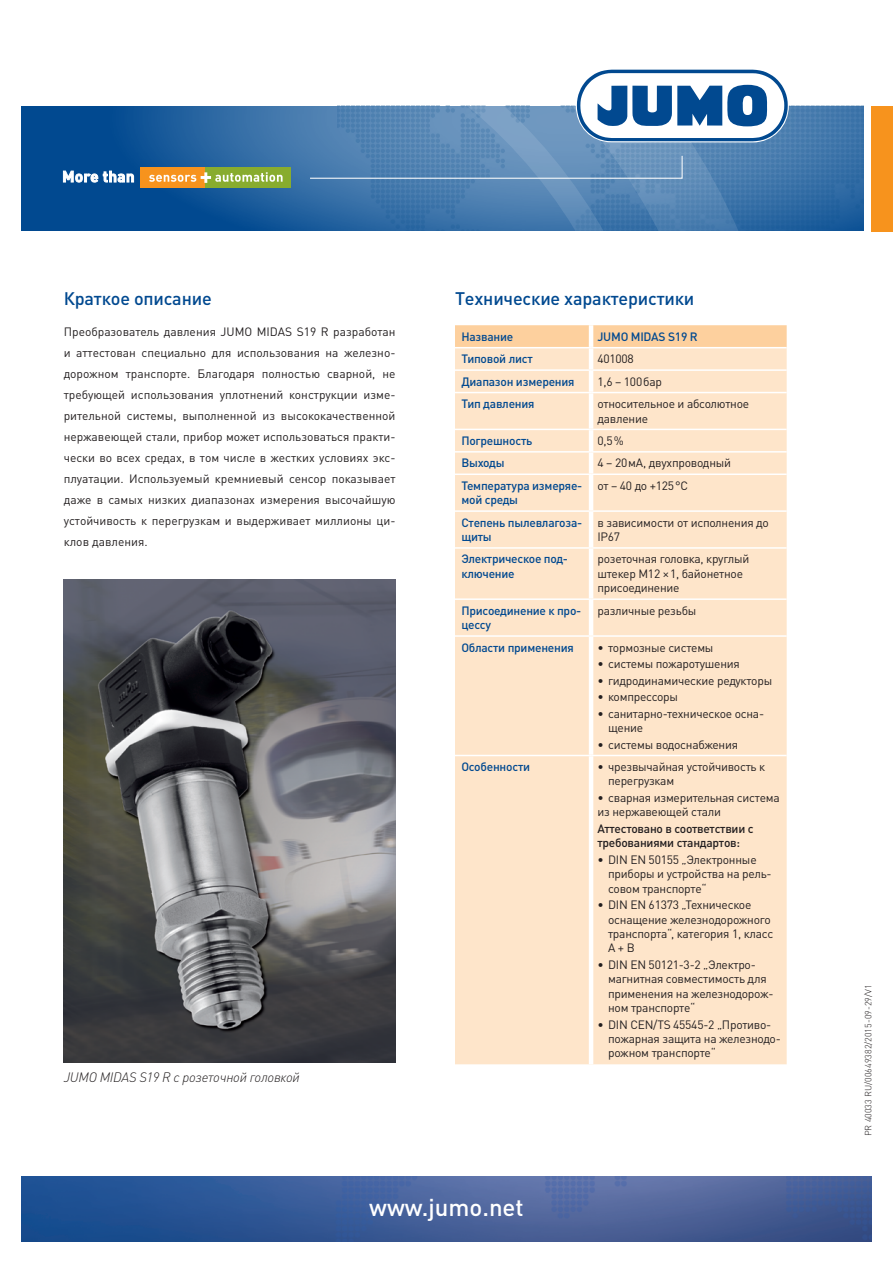
<style>
.page{position:relative;width:893px;height:1263px;background:#fff}
.page>*{position:absolute;margin:0;border:0;box-sizing:border-box;transform-origin:0 0}
.t1{font:500 24px "DIN Pro";color:#fff}
.t2{font:500 18px "DIN Pro";letter-spacing:-.01em;color:#014990}
.t3{font:italic 300 13.5px "DIN Pro";letter-spacing:-.02em;color:#231f20}
.t4{font:12px/14.4px "DIN Pro";letter-spacing:-.02em;color:#231f20}
.t5{font:500 12px/14.4px "DIN Pro";letter-spacing:-.02em;color:#014990}
.t6{font:500 12px/14.4px "DIN Pro";letter-spacing:-.02em;color:#231f20}
.t7{font:300 9px "DIN Pro";color:#231f20}
</style>
<div class="page">
<img style="left:21px;top:1176px;width:851px;height:66px">
<div style="left:455px;top:325px;width:332px;height:22px;background:#fdd09e"></div>
<div style="left:455px;top:348px;width:332px;height:716px;background:#fee5ca"></div>
<hr style="left:589px;top:325px;width:4px;height:22px;background:#fff">
<hr style="left:589px;top:348px;width:4px;height:21px;background:#fff">
<hr style="left:589px;top:371px;width:4px;height:21px;background:#fff">
<hr style="left:589px;top:393px;width:4px;height:36px;background:#fff">
<hr style="left:589px;top:430px;width:4px;height:21px;background:#fff">
<hr style="left:589px;top:453px;width:4px;height:20px;background:#fff">
<hr style="left:589px;top:475px;width:4px;height:35px;background:#fff">
<hr style="left:589px;top:512px;width:4px;height:35px;background:#fff">
<hr style="left:589px;top:549px;width:4px;height:49px;background:#fff">
<hr style="left:589px;top:600px;width:4px;height:35px;background:#fff">
<hr style="left:589px;top:637px;width:4px;height:118px;background:#fff">
<hr style="left:589px;top:756px;width:4px;height:308px;background:#fff">
<hr style="left:455px;top:369px;width:136px;height:2px;background:#fff">
<hr style="left:591px;top:369px;width:196px;height:2px;background:#fff">
<hr style="left:455px;top:392px;width:136px;height:1px;background:#fff">
<hr style="left:591px;top:392px;width:196px;height:1px;background:#fff">
<hr style="left:455px;top:429px;width:136px;height:1px;background:#fff">
<hr style="left:591px;top:429px;width:196px;height:1px;background:#fff">
<hr style="left:455px;top:451px;width:136px;height:2px;background:#fff">
<hr style="left:591px;top:451px;width:196px;height:2px;background:#fff">
<hr style="left:455px;top:473px;width:136px;height:2px;background:#fff">
<hr style="left:591px;top:473px;width:196px;height:2px;background:#fff">
<hr style="left:455px;top:510px;width:136px;height:2px;background:#fff">
<hr style="left:591px;top:510px;width:196px;height:2px;background:#fff">
<hr style="left:455px;top:547px;width:136px;height:2px;background:#fff">
<hr style="left:591px;top:547px;width:196px;height:2px;background:#fff">
<hr style="left:455px;top:598px;width:136px;height:2px;background:#fff">
<hr style="left:591px;top:598px;width:196px;height:2px;background:#fff">
<hr style="left:455px;top:635px;width:136px;height:2px;background:#fff">
<hr style="left:591px;top:635px;width:196px;height:2px;background:#fff">
<hr style="left:455px;top:755px;width:136px;height:1px;background:#fff">
<hr style="left:591px;top:755px;width:196px;height:1px;background:#fff">
<div style="left:872px;top:106px;width:21px;height:125px;background:#f7931d"></div>
<svg style="left:21px;top:106px;width:288px;height:125px;background:#135597"></svg>
<div style="left:141px;top:167px;width:65px;height:21px;background:#f7931d"></div>
<div style="left:206px;top:167px;width:85px;height:21px;background:#88ac2e"></div>
<svg style="left:63px;top:171px;width:71px;height:11px"></svg>
<svg style="left:149px;top:172px;width:134px;height:11px"></svg>
<svg style="left:309px;top:69px;width:554px;height:162px"></svg>
<img style="left:64px;top:580px;width:331px;height:483px">
<h2 class="t2" style="left:64px;top:284px;width:149px">Краткое описание</h2>
<p class="t4" style="left:64px;top:320px;width:333px;line-height:21px;text-align:justify">Преобразователь давления JUMO MIDAS S19 R разработан и аттестован специально для использования на железно&shy;дорожном транспорте. Благодаря полностью сварной, не требующей использования уплотнений конструкции изме&shy;рительной системы, выполненной из высококачественной нержавеющей стали, прибор может использоваться практи&shy;чески во всех средах, в том числе в жестких условиях экс&shy;плуатации. Используемый кремниевый сенсор показывает даже в самых низких диапазонах измерения высочайшую устойчивость к перегрузкам и выдерживает миллионы ци&shy;клов давления.</p>
<p class="t3" style="left:64px;top:1067px;width:238px">JUMO MIDAS S19 R с розеточной головкой</p>
<h2 class="t2" style="left:455px;top:284px;width:241px">Технические характеристики</h2>
<p class="t5" style="left:461px;top:328px;width:53px">Название</p>
<p class="t5" style="left:597px;top:328px;width:102px">JUMO MIDAS S19 R</p>
<p class="t5" style="left:461px;top:350px;width:73px">Типовой лист</p>
<p class="t4" style="left:597px;top:350px;width:38px">401008</p>
<p class="t5" style="left:461px;top:373px;width:115px">Диапазон измерения</p>
<p class="t4" style="left:597px;top:373px;width:66px">1,6 – 100бар</p>
<p class="t5" style="left:461px;top:395px;width:75px">Тип давления</p>
<p class="t4" style="left:597px;top:395px;width:153px">относительное и абсолютное давление</p>
<p class="t5" style="left:461px;top:432px;width:72px">Погрешность</p>
<p class="t4" style="left:597px;top:432px;width:28px">0,5%</p>
<p class="t5" style="left:461px;top:454px;width:45px">Выходы</p>
<p class="t4" style="left:597px;top:455px;width:135px">4 – 20мА, двухпроводный</p>
<p class="t5" style="left:461px;top:477px;width:122px">Температура измеряе&shy;мой среды</p>
<p class="t4" style="left:597px;top:477px;width:92px">от − 40 до +125°C</p>
<p class="t5" style="left:461px;top:514px;width:122px">Степень пылевлагоза&shy;щиты</p>
<p class="t4" style="left:597px;top:514px;width:173px">в зависимости от исполнения до<br>IP67</p>
<p class="t5" style="left:461px;top:551px;width:108px">Электрическое под&shy;ключение</p>
<p class="t4" style="left:597px;top:551px;width:153px">розеточная головка, круглый штекер M12 ×1, байонетное присоединение</p>
<p class="t5" style="left:461px;top:602px;width:121px">Присоединение к про&shy;цессу</p>
<p class="t4" style="left:597px;top:602px;width:100px">различные резьбы</p>
<p class="t5" style="left:461px;top:639px;width:114px">Области применения</p>
<p class="t4" style="left:597px;top:639px;width:118px">• тормозные системы</p>
<p class="t4" style="left:597px;top:655px;width:144px">• системы пожаротушения</p>
<p class="t4" style="left:597px;top:672px;width:176px">• гидродинамические редукторы</p>
<p class="t4" style="left:597px;top:688px;width:82px">• компрессоры</p>
<p class="t4" style="left:608px;top:705px;width:158px;text-indent:-11px">• санитарно-техническое осна&shy;щение</p>
<p class="t4" style="left:597px;top:736px;width:142px">• системы водоснабжения</p>
<p class="t5" style="left:461px;top:758px;width:70px">Особенности</p>
<p class="t4" style="left:608px;top:758px;width:159px;text-indent:-11px">• чрезвычайная устойчивость к перегрузкам</p>
<p class="t4" style="left:597px;top:789px;width:184px">• сварная измерительная система из нержавеющей стали</p>
<p class="t6" style="left:597px;top:820px;width:158px">Аттестовано в соответствии с требованиями стандартов:</p>
<p class="t4" style="left:608px;top:851px;width:165px;text-indent:-11px">• DIN EN 50155 „Электронные приборы и устройства на рель&shy;совом транспорте“</p>
<p class="t4" style="left:608px;top:896px;width:167px;text-indent:-11px">• DIN EN 61373 „Техническое оснащение железнодорожного транспорта“, категория 1, класс<br>A + B</p>
<p class="t4" style="left:608px;top:956px;width:167px;text-indent:-11px">• DIN EN 50121-3-2 „Электро&shy;магнитная совместимость для применения на железнодорож&shy;ном транспорте“</p>
<p class="t4" style="left:608px;top:1016px;width:174px;text-indent:-11px">• DIN CEN/TS 45545-2 „Противо&shy;пожарная защита на железнодо&shy;рожном транспорте“</p>
<h1 class="t1" style="left:369px;top:1188px;width:156px">www.jumo.net</h1>
<p class="t7" style="left:861px;top:1136px;width:153px;rotate:-90deg">PR 40033 RU/00649382/2015-09-29/V1</p>
</div>
